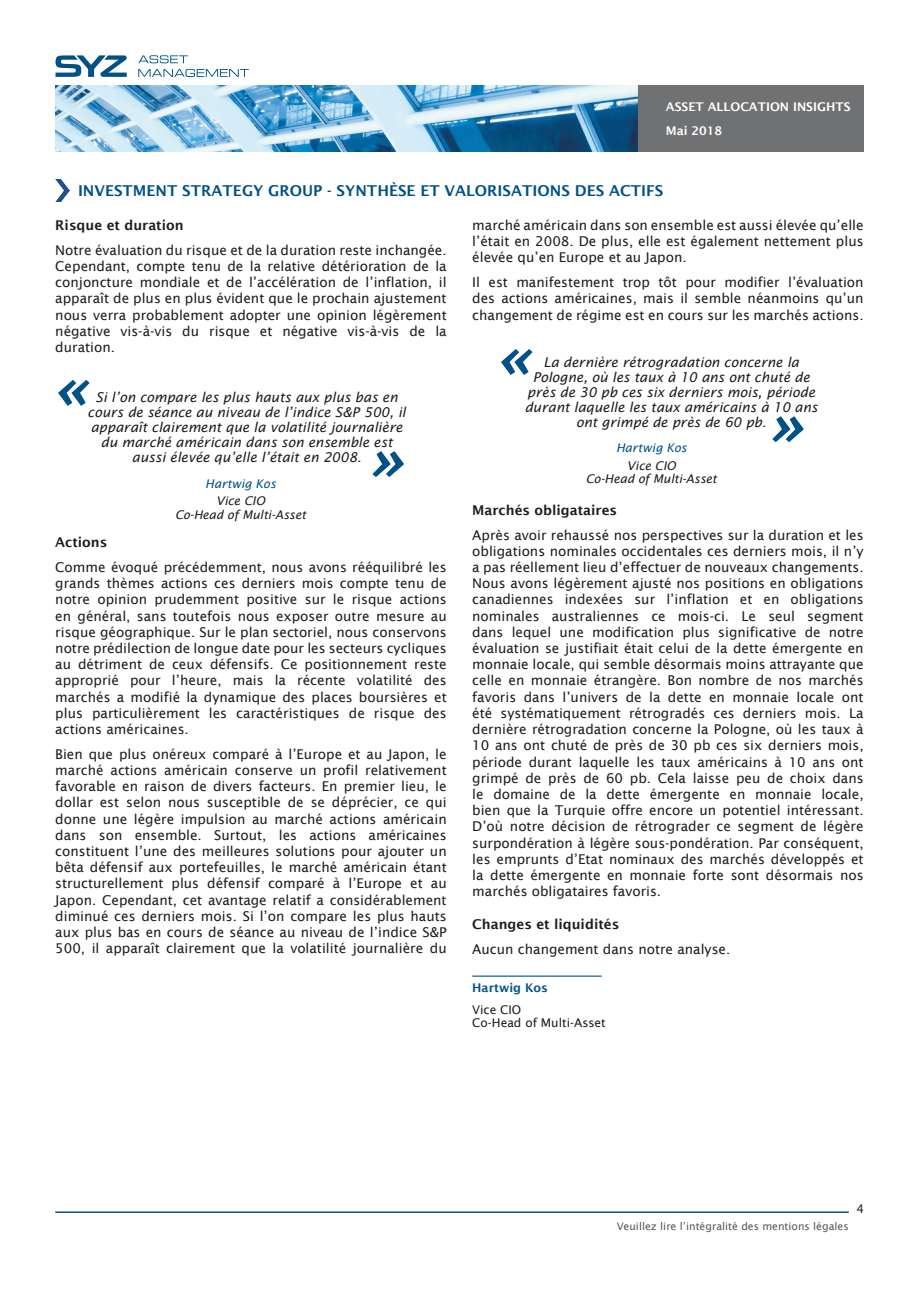
<style>
.page{position:relative;width:919px;height:1289px;background:#fff}
.page>*{position:absolute;margin:0;border:0;box-sizing:border-box;transform-origin:0 0}
.t1{font:italic 600 60px "Lucida Sans";color:#005286}
.Titre_chapitre{font:600 15px "Lucida Sans";color:#005286}
.texte{font:13.5px/16.2px "Lucida Sans";color:#1d1d1b;text-align:justify}
.Citation{font:italic 13.5px/15px "Lucida Sans";color:#1d1d1b;text-align:center}
.texte-2{font:600 13.5px "Lucida Sans";color:#1d1d1b}
.Citation-2{font:italic 12px/13.5px "Lucida Sans";color:#1d1d1b;text-align:center}
.t2{font:600 12px "Lucida Sans";color:#fff}
.Citation-3{font:12px/13.5px "Lucida Sans";color:#1d1d1b}
.Citation-4{font:italic 12px "Lucida Sans";color:#005286}
.t3{font:600 12px "Lucida Sans";color:#005286}
.t4{font:10.5px "Lucida Sans";color:#575756}
</style>
<div class="page">
<img style="left:55px;top:85px;width:808px;height:66px">
<svg style="left:138px;top:55px;width:50px;height:8px"></svg>
<svg style="left:138px;top:69px;width:111px;height:8px"></svg>
<svg style="left:55px;top:55px;width:72px;height:22px"></svg>
<hr style="left:55px;top:1211px;width:793px;height:1px;background:#005286">
<img style="left:55px;top:179px;width:15px;height:23px">
<hr style="left:472px;top:975px;width:129px;height:1px;background:#005286">
<p class="t2" style="left:665px;top:99px;width:186px">ASSET ALLOCATION INSIGHTS</p>
<p class="t2" style="left:665px;top:124px;width:58px">Mai 2018</p>
<p class="Titre_chapitre" style="left:78px;top:182px;width:586px">INVESTMENT STRATEGY GROUP - SYNTHÈSE ET VALORISATIONS DES ACTIFS</p>
<p class="texte" style="left:472px;top:217px;width:393px">marché américain dans son ensemble est aussi élevée qu’elle l’était en 2008. De plus, elle est également nettement plus élevée qu’en Europe et au Japon.</p>
<p class="texte" style="left:472px;top:274px;width:393px">Il est manifestement trop tôt pour modifier l’évaluation des actions américaines, mais il semble néanmoins qu’un changement de régime est en cours sur les marchés actions.</p>
<p class="texte-2" style="left:55px;top:217px;width:130px">Risque et duration</p>
<p class="texte" style="left:55px;top:242px;width:393px">Notre évaluation du risque et de la duration reste inchangée.<br>Cependant, compte tenu de la relative détérioration de la conjoncture mondiale et de l’accélération de l’inflation, il apparaît de plus en plus évident que le prochain ajustement nous verra probablement adopter une opinion légèrement négative vis-à-vis du risque et négative vis-à-vis de la duration.</p>
<p class="t1" style="left:495px;top:322px;width:36px">«</p>
<p class="Citation" style="left:524px;top:355px;width:294px">La dernière rétrogradation concerne la Pologne, où les taux à 10 ans ont chuté de près de 30 pb ces six derniers mois, période durant laquelle les taux américains à 10 ans ont grimpé de près de 60 pb.</p>
<p class="Citation-4" style="left:616px;top:441px;width:72px">Hartwig Kos</p>
<p class="t1" style="left:52px;top:353px;width:36px">«</p>
<p class="Citation" style="left:88px;top:389px;width:320px">Si l’on compare les plus hauts aux plus bas en cours de séance au niveau de l’indice S&amp;P 500, il apparaît clairement que la volatilité journalière du marché américain dans son ensemble est aussi élevée qu’elle l’était en 2008.</p>
<p class="Citation-4" style="left:205px;top:476px;width:72px">Hartwig Kos</p>
<p class="t1" style="left:769px;top:389px;width:36px">»</p>
<p class="t1" style="left:369px;top:424px;width:36px">»</p>
<p class="Citation-2" style="left:585px;top:458px;width:133px">Vice CIO<br>Co-Head of Multi-Asset</p>
<p class="Citation-2" style="left:175px;top:494px;width:133px">Vice CIO<br>Co-Head of Multi-Asset</p>
<p class="texte-2" style="left:55px;top:534px;width:54px">Actions</p>
<p class="texte" style="left:55px;top:559px;width:393px">Comme évoqué précédemment, nous avons rééquilibré les grands thèmes actions ces derniers mois compte tenu de notre opinion prudemment positive sur le risque actions en général, sans toutefois nous exposer outre mesure au risque géographique. Sur le plan sectoriel, nous conservons notre prédilection de longue date pour les secteurs cycliques au détriment de ceux défensifs. Ce positionnement reste approprié pour l’heure, mais la récente volatilité des marchés a modifié la dynamique des places boursières et plus particulièrement les caractéristiques de risque des actions américaines.</p>
<p class="texte" style="left:55px;top:745px;width:393px">Bien que plus onéreux comparé à l’Europe et au Japon, le marché actions américain conserve un profil relativement favorable en raison de divers facteurs. En premier lieu, le dollar est selon nous susceptible de se déprécier, ce qui donne une légère impulsion au marché actions américain dans son ensemble. Surtout, les actions américaines constituent l’une des meilleures solutions pour ajouter un bêta défensif aux portefeuilles, le marché américain étant structurellement plus défensif comparé à l’Europe et au Japon. Cependant, cet avantage relatif a considérablement diminué ces derniers mois. Si l’on compare les plus hauts aux plus bas en cours de séance au niveau de l’indice S&amp;P 500, il apparaît clairement que la volatilité journalière du</p>
<p class="texte-2" style="left:472px;top:502px;width:146px">Marchés obligataires</p>
<p class="texte" style="left:472px;top:526px;width:393px">Après avoir rehaussé nos perspectives sur la duration et les obligations nominales occidentales ces derniers mois, il n’y a pas réellement lieu d’effectuer de nouveaux changements.<br>Nous avons légèrement ajusté nos positions en obligations canadiennes indexées sur l’inflation et en obligations nominales australiennes ce mois-ci. Le seul segment dans lequel une modification plus significative de notre évaluation se justifiait était celui de la dette émergente en monnaie locale, qui semble désormais moins attrayante que celle en monnaie étrangère. Bon nombre de nos marchés favoris dans l’univers de la dette en monnaie locale ont été systématiquement rétrogradés ces derniers mois. La dernière rétrogradation concerne la Pologne, où les taux à 10 ans ont chuté de près de 30 pb ces six derniers mois, période durant laquelle les taux américains à 10 ans ont grimpé de près de 60 pb. Cela laisse peu de choix dans le domaine de la dette émergente en monnaie locale, bien que la Turquie offre encore un potentiel intéressant.<br>D’où notre décision de rétrograder ce segment de légère surpondération à légère sous-pondération. Par conséquent, les emprunts d’Etat nominaux des marchés développés et la dette émergente en monnaie forte sont désormais nos marchés obligataires favoris.</p>
<p class="texte-2" style="left:472px;top:916px;width:149px">Changes et liquidités</p>
<p class="texte" style="left:472px;top:941px;width:259px">Aucun changement dans notre analyse.</p>
<p class="t3" style="left:472px;top:980px;width:77px">Hartwig Kos</p>
<p class="Citation-3" style="left:472px;top:1002px;width:135px">Vice CIO<br>Co-Head of Multi-Asset</p>
<p class="t4" style="left:616px;top:1219px;width:233px">Veuillez lire l’intégralité des mentions légales</p>
<p class="Citation-3" style="left:856px;top:1201px;width:9px">4</p>
</div>
